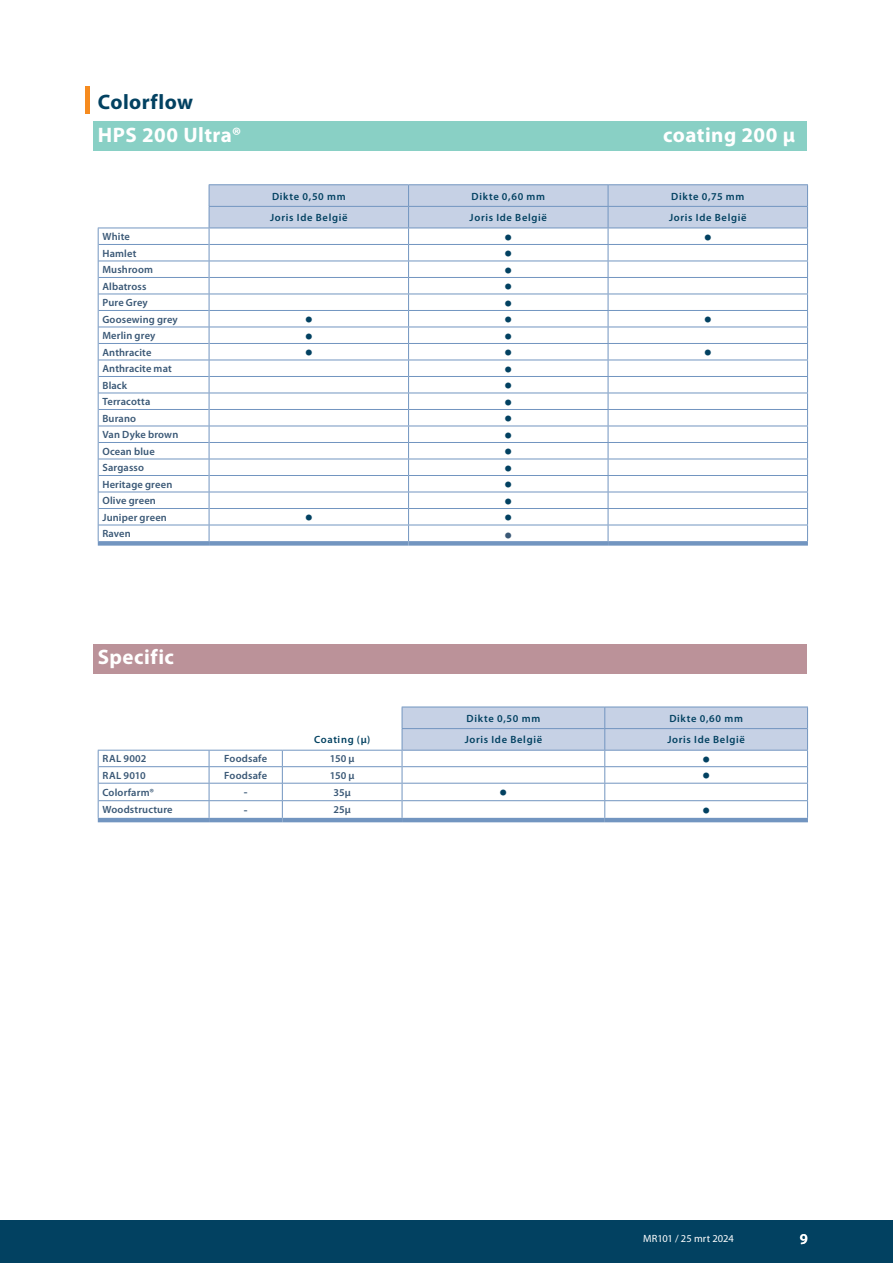
<style>
.page{position:relative;width:893px;height:1263px;background:#fff}
.page>*{position:absolute;margin:0;border:0;box-sizing:border-box;transform-origin:0 0}
.t1{font:700 21px "Myriad Pro";letter-spacing:.025em;color:#fff}
.t2{font:900 21px "Myriad Pro";color:#024161}
.t3{font:700 21px "Myriad Pro";letter-spacing:.02em;color:#024161}
.t4{font:900 21px "Myriad Pro";color:#3a5876}
.t5{font:600 15px "Myriad Pro";color:#fff}
.t6{font:600 12px "Myriad Pro";color:#3a5876}
.t7{font:600 10.5px "Myriad Pro";letter-spacing:.015em;color:#3a5876}
.t8{font:600 10.5px "Myriad Pro";letter-spacing:.065em;color:#024161}
.t9{font:10.5px "Myriad Pro";letter-spacing:-.005em;color:#fff}
</style>
<div class="page">
<hr style="left:85px;top:87px;width:4px;height:27px;background:#f68b1f">
<div style="left:94px;top:122px;width:713px;height:29px;background:#89d0c5"></div>
<hr style="left:209px;top:184px;width:200px;height:1px;background:#7295c0">
<hr style="left:409px;top:184px;width:199px;height:1px;background:#7295c0">
<hr style="left:608px;top:184px;width:200px;height:1px;background:#7295c0">
<div style="left:98px;top:541px;width:111px;height:5px;background:#7295c0"></div>
<div style="left:209px;top:541px;width:200px;height:5px;background:#7295c0"></div>
<div style="left:409px;top:541px;width:199px;height:5px;background:#7295c0"></div>
<div style="left:608px;top:541px;width:200px;height:5px;background:#7295c0"></div>
<svg style="left:98px;top:229px;width:1px;height:312px"></svg>
<hr style="left:99px;top:244px;width:110px;height:1px;background:#7295c0">
<hr style="left:99px;top:261px;width:110px;height:1px;background:#7295c0">
<hr style="left:99px;top:277px;width:110px;height:1px;background:#7295c0">
<hr style="left:99px;top:294px;width:110px;height:1px;background:#7295c0">
<hr style="left:99px;top:310px;width:110px;height:1px;background:#7295c0">
<hr style="left:99px;top:327px;width:110px;height:1px;background:#7295c0">
<hr style="left:99px;top:343px;width:110px;height:1px;background:#7295c0">
<hr style="left:99px;top:360px;width:110px;height:1px;background:#7295c0">
<hr style="left:99px;top:376px;width:110px;height:1px;background:#7295c0">
<hr style="left:99px;top:393px;width:110px;height:1px;background:#7295c0">
<hr style="left:99px;top:409px;width:110px;height:1px;background:#7295c0">
<hr style="left:99px;top:426px;width:110px;height:1px;background:#7295c0">
<hr style="left:99px;top:442px;width:110px;height:1px;background:#7295c0">
<hr style="left:99px;top:459px;width:110px;height:1px;background:#7295c0">
<hr style="left:99px;top:475px;width:110px;height:1px;background:#7295c0">
<hr style="left:99px;top:492px;width:110px;height:1px;background:#7295c0">
<hr style="left:99px;top:508px;width:110px;height:1px;background:#7295c0">
<hr style="left:99px;top:525px;width:110px;height:1px;background:#7295c0">
<hr style="left:98px;top:228px;width:111px;height:1px;background:#7295c0">
<svg style="left:209px;top:185px;width:599px;height:356px"></svg>
<div style="left:94px;top:644px;width:713px;height:29px;background:#bb9299"></div>
<hr style="left:98px;top:818px;width:111px;height:4px;background:#7295c0">
<hr style="left:209px;top:818px;width:73px;height:4px;background:#7295c0">
<hr style="left:282px;top:818px;width:120px;height:4px;background:#7295c0">
<hr style="left:402px;top:818px;width:203px;height:4px;background:#7295c0">
<hr style="left:605px;top:818px;width:203px;height:4px;background:#7295c0">
<hr style="left:209px;top:766px;width:73px;height:1px;background:#7295c0">
<hr style="left:283px;top:766px;width:119px;height:1px;background:#7295c0">
<hr style="left:209px;top:783px;width:73px;height:1px;background:#7295c0">
<hr style="left:283px;top:783px;width:119px;height:1px;background:#7295c0">
<hr style="left:209px;top:800px;width:73px;height:1px;background:#7295c0">
<hr style="left:283px;top:800px;width:119px;height:1px;background:#7295c0">
<svg style="left:209px;top:751px;width:1px;height:67px"></svg>
<svg style="left:282px;top:751px;width:1px;height:67px"></svg>
<hr style="left:99px;top:766px;width:110px;height:1px;background:#7295c0">
<hr style="left:99px;top:783px;width:110px;height:1px;background:#7295c0">
<hr style="left:99px;top:800px;width:110px;height:1px;background:#7295c0">
<hr style="left:98px;top:750px;width:111px;height:1px;background:#7295c0">
<hr style="left:209px;top:750px;width:73px;height:1px;background:#7295c0">
<hr style="left:282px;top:750px;width:120px;height:1px;background:#7295c0">
<svg style="left:98px;top:750px;width:1px;height:68px"></svg>
<svg style="left:402px;top:707px;width:406px;height:111px"></svg>
<div style="left:0;top:1220px;width:893px;height:43px;background:#024161"></div>
<h1 class="t3" style="left:98px;top:88px;width:97px">Colorflow</h1>
<h1 class="t1" style="left:98px;top:121px;width:145px">HPS 200 Ultra®</h1>
<h1 class="t1" style="left:663px;top:121px;width:134px">coating 200 µ</h1>
<p class="t8" style="left:272px;top:189px;width:75px">Dikte 0,50 mm</p>
<p class="t8" style="left:471px;top:189px;width:75px">Dikte 0,60 mm</p>
<p class="t8" style="left:671px;top:189px;width:75px">Dikte 0,75 mm</p>
<p class="t8" style="left:270px;top:211px;width:79px">Joris Ide België</p>
<p class="t8" style="left:470px;top:211px;width:79px">Joris Ide België</p>
<p class="t8" style="left:669px;top:211px;width:79px">Joris Ide België</p>
<p class="t7" style="left:102px;top:230px;width:29px">White</p>
<h1 class="t2" style="left:504px;top:221px;width:9px">•</h1>
<h1 class="t2" style="left:704px;top:221px;width:9px">•</h1>
<p class="t7" style="left:102px;top:246px;width:35px">Hamlet</p>
<h1 class="t2" style="left:504px;top:238px;width:9px">•</h1>
<p class="t7" style="left:102px;top:263px;width:52px">Mushroom</p>
<h1 class="t2" style="left:504px;top:254px;width:9px">•</h1>
<p class="t7" style="left:102px;top:279px;width:45px">Albatross</p>
<h1 class="t2" style="left:504px;top:271px;width:9px">•</h1>
<p class="t7" style="left:102px;top:296px;width:47px">Pure Grey</p>
<h1 class="t2" style="left:504px;top:287px;width:9px">•</h1>
<p class="t7" style="left:102px;top:312px;width:77px">Goosewing grey</p>
<h1 class="t2" style="left:305px;top:304px;width:9px">•</h1>
<h1 class="t2" style="left:504px;top:304px;width:9px">•</h1>
<h1 class="t2" style="left:704px;top:304px;width:9px">•</h1>
<p class="t7" style="left:102px;top:329px;width:54px">Merlin grey</p>
<h1 class="t2" style="left:305px;top:320px;width:9px">•</h1>
<h1 class="t2" style="left:504px;top:320px;width:9px">•</h1>
<p class="t7" style="left:102px;top:345px;width:51px">Anthracite</p>
<h1 class="t2" style="left:305px;top:337px;width:9px">•</h1>
<h1 class="t2" style="left:504px;top:337px;width:9px">•</h1>
<h1 class="t2" style="left:704px;top:337px;width:9px">•</h1>
<p class="t7" style="left:102px;top:362px;width:71px">Anthracite mat</p>
<h1 class="t2" style="left:504px;top:353px;width:9px">•</h1>
<p class="t7" style="left:102px;top:378px;width:26px">Black</p>
<h1 class="t2" style="left:504px;top:370px;width:9px">•</h1>
<p class="t7" style="left:102px;top:395px;width:49px">Terracotta</p>
<h1 class="t2" style="left:504px;top:386px;width:9px">•</h1>
<p class="t7" style="left:102px;top:411px;width:35px">Burano</p>
<h1 class="t2" style="left:504px;top:403px;width:9px">•</h1>
<p class="t7" style="left:102px;top:428px;width:77px">Van Dyke brown</p>
<h1 class="t2" style="left:504px;top:419px;width:9px">•</h1>
<p class="t7" style="left:102px;top:444px;width:54px">Ocean blue</p>
<h1 class="t2" style="left:504px;top:436px;width:9px">•</h1>
<p class="t7" style="left:102px;top:461px;width:43px">Sargasso</p>
<h1 class="t2" style="left:504px;top:452px;width:9px">•</h1>
<p class="t7" style="left:102px;top:477px;width:72px">Heritage green</p>
<h1 class="t2" style="left:504px;top:469px;width:9px">•</h1>
<p class="t7" style="left:102px;top:494px;width:55px">Olive green</p>
<h1 class="t2" style="left:504px;top:485px;width:9px">•</h1>
<p class="t7" style="left:102px;top:510px;width:66px">Juniper green</p>
<h1 class="t2" style="left:305px;top:502px;width:9px">•</h1>
<h1 class="t2" style="left:504px;top:502px;width:9px">•</h1>
<p class="t7" style="left:102px;top:527px;width:30px">Raven</p>
<h1 class="t4" style="left:504px;top:520px;width:9px">•</h1>
<h1 class="t1" style="left:98px;top:643px;width:78px">Specific</h1>
<p class="t8" style="left:467px;top:711px;width:75px">Dikte 0,50 mm</p>
<p class="t8" style="left:669px;top:711px;width:75px">Dikte 0,60 mm</p>
<p class="t8" style="left:314px;top:733px;width:58px">Coating (µ)</p>
<p class="t8" style="left:465px;top:733px;width:79px">Joris Ide België</p>
<p class="t8" style="left:667px;top:733px;width:79px">Joris Ide België</p>
<p class="t7" style="left:103px;top:752px;width:45px">RAL 9002</p>
<p class="t7" style="left:224px;top:752px;width:44px">Foodsafe</p>
<p class="t7" style="left:330px;top:752px;width:26px">150 µ</p>
<h1 class="t2" style="left:702px;top:744px;width:9px">•</h1>
<p class="t7" style="left:103px;top:769px;width:45px">RAL 9010</p>
<p class="t7" style="left:224px;top:769px;width:44px">Foodsafe</p>
<p class="t7" style="left:330px;top:769px;width:26px">150 µ</p>
<h1 class="t2" style="left:702px;top:760px;width:9px">•</h1>
<p class="t7" style="left:102px;top:786px;width:53px">Colorfarm®</p>
<p class="t6" style="left:244px;top:785px;width:5px">-</p>
<p class="t7" style="left:334px;top:786px;width:19px">35µ</p>
<h1 class="t2" style="left:500px;top:777px;width:9px">•</h1>
<p class="t7" style="left:102px;top:803px;width:72px">Woodstructure</p>
<p class="t6" style="left:244px;top:802px;width:5px">-</p>
<p class="t7" style="left:333px;top:803px;width:19px">25µ</p>
<h1 class="t2" style="left:702px;top:795px;width:9px">•</h1>
<p class="t9" style="left:643px;top:1232px;width:92px">MR101 / 25 mrt 2024</p>
<h2 class="t5" style="left:800px;top:1229px;width:10px">9</h2>
</div>
